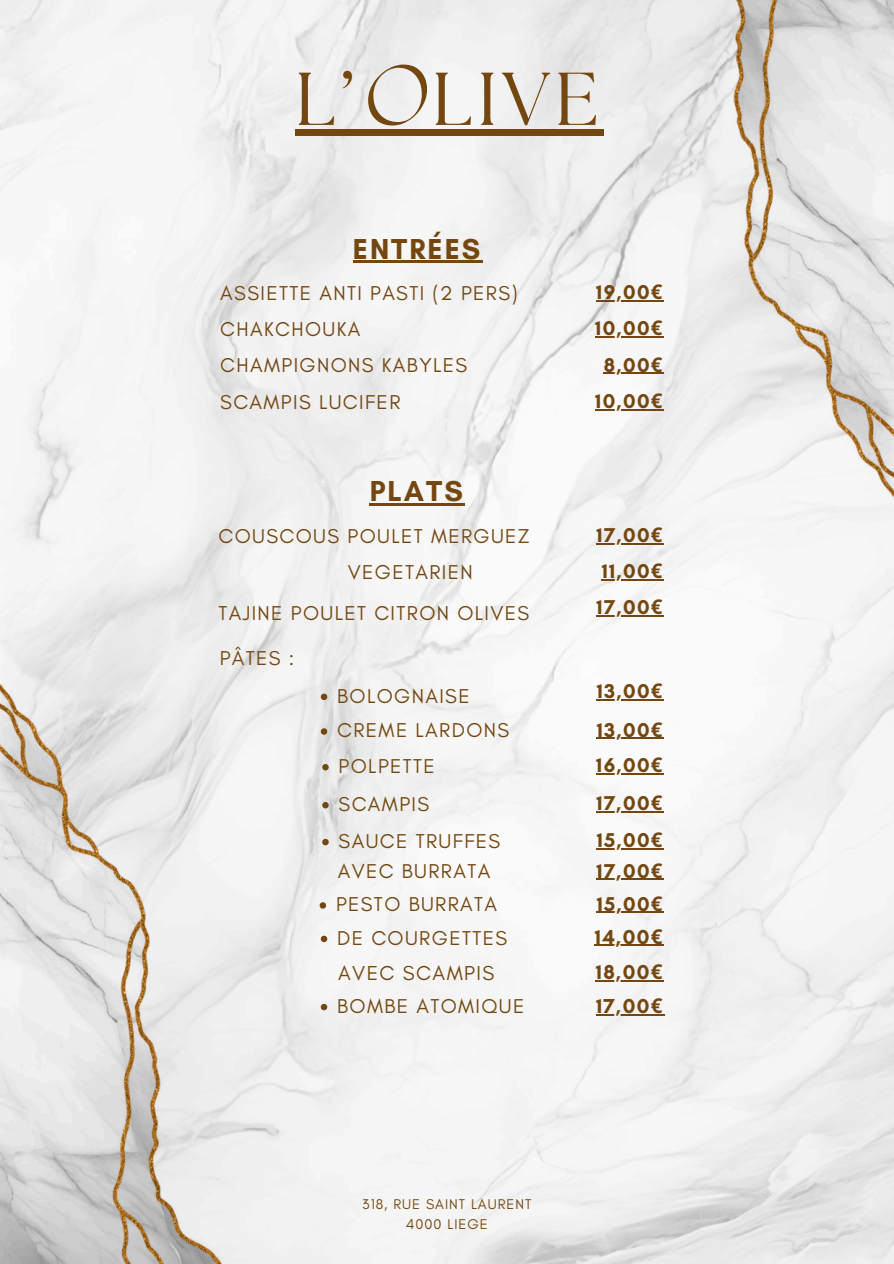
<style>
.page{position:relative;width:894px;height:1264px;background:#fff}
.page>*{position:absolute;margin:0;border:0;box-sizing:border-box;transform-origin:0 0}
.t1{font:74.7px "The Seasons";color:#744711}
.t2{font:700 29.4px "Glacial Indifference";letter-spacing:.07em;color:#744711}
.t3{font:700 20.55px "Glacial Indifference";letter-spacing:.07em;color:#744711}
.t4{font:20.55px "Glacial Indifference";letter-spacing:.07em;color:#744711}
.t5{font:20.4px/36.3px "Glacial Indifference";letter-spacing:.07em;color:#744711}
.t6{font:700 20.4px/36.3px "Glacial Indifference";letter-spacing:.07em;color:#744711}
.t7{font:14.4px/20px "Glacial Indifference";letter-spacing:.07em;color:#744711;text-align:center}
.s1{font-style:italic}
.s2{font-family:"Noto Sans"}
</style>
<div class="page">
<img style="left:0;top:0;width:893px;height:1263px">
<img style="left:236px;top:655px;width:31px;height:608px">
<img style="left:0;top:655px;width:236px;height:608px">
<div style="left:295px;top:129px;width:65px;height:7px;background:#744711"></div>
<div style="left:360px;top:129px;width:71px;height:7px;background:#744711"></div>
<div style="left:431px;top:129px;width:172px;height:7px;background:#744711"></div>
<hr style="left:353px;top:261px;width:129px;height:2px;background:#744711">
<hr style="left:596px;top:300px;width:67px;height:1px;background:#744711">
<hr style="left:595px;top:336px;width:68px;height:1px;background:#744711">
<hr style="left:603px;top:373px;width:60px;height:1px;background:#744711">
<hr style="left:595px;top:409px;width:68px;height:1px;background:#744711">
<img style="left:626px;top:0;width:31px;height:525px">
<img style="left:657px;top:0;width:236px;height:525px">
<hr style="left:596px;top:543px;width:67px;height:1px;background:#744711">
<hr style="left:601px;top:579px;width:62px;height:1px;background:#744711">
<hr style="left:369px;top:503px;width:96px;height:3px;background:#744711">
<hr style="left:596px;top:737px;width:67px;height:2px;background:#744711">
<svg style="left:321px;top:728px;width:6px;height:6px"></svg>
<hr style="left:596px;top:773px;width:67px;height:1px;background:#744711">
<svg style="left:322px;top:764px;width:6px;height:6px"></svg>
<svg style="left:321px;top:693px;width:6px;height:7px"></svg>
<hr style="left:596px;top:699px;width:67px;height:1px;background:#744711">
<svg style="left:322px;top:802px;width:6px;height:6px"></svg>
<hr style="left:596px;top:811px;width:67px;height:1px;background:#744711">
<svg style="left:322px;top:838px;width:6px;height:7px"></svg>
<hr style="left:596px;top:848px;width:67px;height:1px;background:#744711">
<hr style="left:596px;top:615px;width:67px;height:1px;background:#744711">
<hr style="left:594px;top:944px;width:69px;height:1px;background:#744711">
<hr style="left:596px;top:1014px;width:67px;height:1px;background:#744711">
<hr style="left:595px;top:980px;width:68px;height:1px;background:#744711">
<hr style="left:596px;top:878px;width:67px;height:1px;background:#744711">
<svg style="left:319px;top:902px;width:7px;height:6px"></svg>
<hr style="left:596px;top:911px;width:67px;height:1px;background:#744711">
<svg style="left:321px;top:935px;width:6px;height:7px"></svg>
<svg style="left:321px;top:1003px;width:6px;height:7px"></svg>
<h1 class="t1" style="left:295px;top:50px;width:305px">L’<span class="s1">O</span>LIVE</h1>
<h2 class="t2" style="left:353px;top:230px;width:129px">ENTRÉES</h2>
<p class="t5" style="left:220px;top:275px;width:299px">ASSIETTE ANTI PASTI (2 PERS)</p>
<p class="t6" style="left:596px;top:274px;width:68px">19,00<span class="s2">€</span></p>
<p class="t5" style="left:220px;top:311px;width:142px">CHAKCHOUKA</p>
<p class="t6" style="left:595px;top:310px;width:69px">10,00<span class="s2">€</span></p>
<p class="t5" style="left:220px;top:348px;width:248px">CHAMPIGNONS KABYLES</p>
<p class="t6" style="left:603px;top:346px;width:60px">8,00<span class="s2">€</span></p>
<p class="t5" style="left:220px;top:384px;width:182px">SCAMPIS LUCIFER</p>
<p class="t6" style="left:595px;top:382px;width:69px">10,00<span class="s2">€</span></p>
<h2 class="t2" style="left:369px;top:473px;width:95px">PLATS</h2>
<p class="t5" style="left:348px;top:518px;width:183px;text-indent:-129px">COUSCOUS POULET MERGUEZ<br>VEGETARIEN</p>
<p class="t6" style="left:596px;top:516px;width:67px">17,00<span class="s2">€<br></span>11,00<span class="s2">€</span></p>
<p class="t5" style="left:218px;top:595px;width:312px">TAJINE POULET CITRON OLIVES</p>
<p class="t6" style="left:596px;top:588px;width:67px">17,00<span class="s2">€</span></p>
<p class="t5" style="left:219px;top:640px;width:76px">PÂTES :</p>
<p class="t5" style="left:337px;top:678px;width:134px">BOLOGNAISE</p>
<p class="t6" style="left:596px;top:673px;width:67px">13,00<span class="s2">€</span></p>
<p class="t5" style="left:337px;top:712px;width:173px">CREME LARDONS</p>
<p class="t6" style="left:596px;top:711px;width:67px">13,00<span class="s2">€</span></p>
<p class="t5" style="left:338px;top:748px;width:98px">POLPETTE</p>
<p class="t6" style="left:596px;top:747px;width:68px">16,00<span class="s2">€</span></p>
<p class="t5" style="left:338px;top:786px;width:92px">SCAMPIS</p>
<p class="t6" style="left:596px;top:785px;width:67px">17,00<span class="s2">€</span></p>
<p class="t5" style="left:338px;top:823px;width:163px">SAUCE TRUFFES</p>
<p class="t6" style="left:596px;top:822px;width:67px">15,00<span class="s2">€</span></p>
<p class="t5" style="left:337px;top:853px;width:154px">AVEC BURRATA</p>
<p class="t6" style="left:596px;top:852px;width:67px">17,00<span class="s2">€</span></p>
<p class="t5" style="left:336px;top:886px;width:163px">PESTO BURRATA</p>
<p class="t6" style="left:596px;top:885px;width:67px">15,00<span class="s2">€</span></p>
<p class="t5" style="left:337px;top:920px;width:171px">DE COURGETTES</p>
<p class="t3" style="left:594px;top:924px;width:69px">14,00<span class="s2">€</span></p>
<p class="t4" style="left:338px;top:961px;width:157px">AVEC SCAMPIS</p>
<p class="t3" style="left:595px;top:959px;width:68px">18,00<span class="s2">€</span></p>
<p class="t5" style="left:337px;top:988px;width:189px">BOMBE ATOMIQUE</p>
<p class="t3" style="left:596px;top:993px;width:68px">17,00<span class="s2">€</span></p>
<p class="t7" style="left:362px;top:1194px;width:171px">318, RUE SAINT LAURENT<br>4000 LIEGE</p>
</div>
